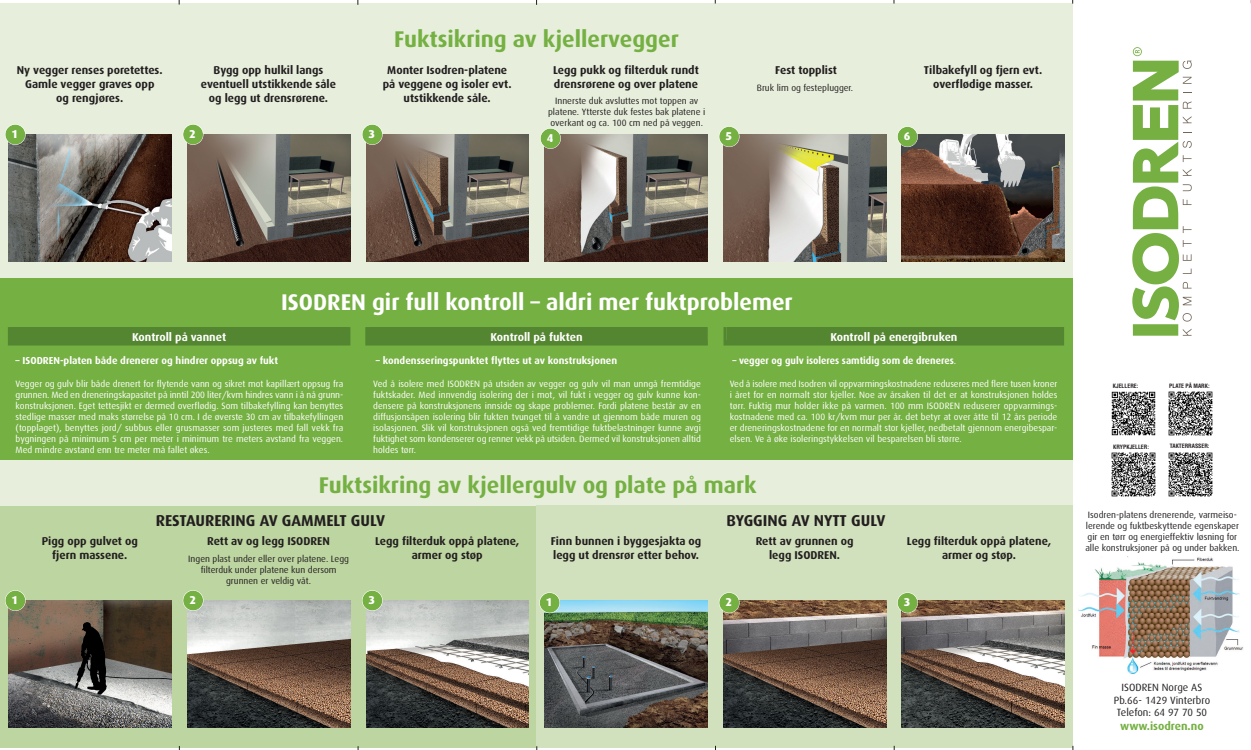
<style>
.page{position:relative;width:1251px;height:750px;background:#fff}
.page>*{position:absolute;margin:0;border:0;box-sizing:border-box;transform-origin:0 0}
.t1{font:700 22.75px "Dax";color:#75b042}
.t2{font:700 22.75px "Dax";color:#fff}
.t3{font:700 15.75px "Dax";color:#231f20}
.t4{font:700 11.38px/13.7px "Dax";color:#231f20;text-align:center}
.t5{font:700 11.38px "Dax";color:#fff}
.t6{font:700 11.38px "Dax";color:#75b042}
.t7{font:800 11.38px "Dax";color:#fff}
.t8{font:10.5px/12.6px "Dax";color:#231f20;text-align:center}
.t9{font:700 10.06px "Dax";color:#fff}
.t10{font:700 10.06px "Dax";color:#fff;scale:.96 1}
.t11{font:9.19px/11px "Dax";color:#fff;text-align:justify}
.t12{font:9.19px/11px "Dax";color:#231f20;text-align:center}
.t13{font:700 condensed 5.77px "Helvetica";color:#231f20}
.s1{font-weight:400}
</style>
<div class="page">
<div style="left:0;top:3px;width:1072px;height:279px;background:#e7efdc"></div>
<div style="left:0;top:506px;width:536px;height:242px;background:#bdd5a1"></div>
<div style="left:0;top:460px;width:1072px;height:46px;background:#e7efdc"></div>
<div style="left:536px;top:506px;width:536px;height:242px;background:#d2e1bd"></div>
<div style="left:0;top:278px;width:1072px;height:182px;background:#75b042"></div>
<svg style="left:1132px;top:47px;width:59px;height:289px"></svg>
<img style="left:9px;top:134px;width:162px;height:127px">
<img style="left:187px;top:134px;width:163px;height:127px">
<img style="left:366px;top:134px;width:162px;height:127px">
<img style="left:544px;top:134px;width:163px;height:127px">
<img style="left:723px;top:134px;width:163px;height:127px">
<img style="left:901px;top:134px;width:162px;height:127px">
<div style="left:5px;top:124px;width:20px;height:20px;background:#75b042;border-radius:50%"></div>
<div style="left:5px;top:124px;width:21px;height:21px;border:1px solid #fff;border-radius:50%"></div>
<div style="left:183px;top:124px;width:20px;height:20px;background:#75b042;border-radius:50%"></div>
<div style="left:183px;top:124px;width:20px;height:21px;border:1px solid #fff;border-radius:50%"></div>
<div style="left:362px;top:124px;width:20px;height:20px;background:#75b042;border-radius:50%"></div>
<div style="left:362px;top:124px;width:20px;height:21px;border:1px solid #fff;border-radius:50%"></div>
<div style="left:540px;top:128px;width:20px;height:20px;background:#75b042;border-radius:50%"></div>
<div style="left:540px;top:128px;width:21px;height:21px;border:1px solid #fff;border-radius:50%"></div>
<div style="left:719px;top:127px;width:20px;height:20px;background:#75b042;border-radius:50%"></div>
<div style="left:718px;top:126px;width:21px;height:21px;border:1px solid #fff;border-radius:50%"></div>
<div style="left:897px;top:127px;width:20px;height:20px;background:#75b042;border-radius:50%"></div>
<div style="left:896px;top:126px;width:21px;height:21px;border:1px solid #fff;border-radius:50%"></div>
<div style="left:8px;top:327px;width:342px;height:18px;background:#548530"></div>
<div style="left:11px;top:327px;width:337px;height:13px;background:#548530"></div>
<div style="left:365px;top:327px;width:342px;height:18px;background:#548530"></div>
<div style="left:370px;top:327px;width:337px;height:13px;background:#548530"></div>
<div style="left:723px;top:327px;width:340px;height:18px;background:#548530"></div>
<div style="left:726px;top:327px;width:337px;height:13px;background:#548530"></div>
<img style="left:9px;top:600px;width:162px;height:127px">
<img style="left:187px;top:600px;width:163px;height:127px">
<img style="left:366px;top:600px;width:163px;height:127px">
<img style="left:544px;top:600px;width:163px;height:127px">
<img style="left:723px;top:600px;width:163px;height:127px">
<img style="left:901px;top:600px;width:162px;height:127px">
<div style="left:5px;top:590px;width:20px;height:20px;background:#75b042;border-radius:50%"></div>
<div style="left:5px;top:590px;width:21px;height:21px;border:1px solid #fff;border-radius:50%"></div>
<div style="left:183px;top:590px;width:20px;height:20px;background:#75b042;border-radius:50%"></div>
<div style="left:183px;top:590px;width:20px;height:21px;border:1px solid #fff;border-radius:50%"></div>
<div style="left:362px;top:590px;width:20px;height:20px;background:#75b042;border-radius:50%"></div>
<div style="left:362px;top:590px;width:20px;height:21px;border:1px solid #fff;border-radius:50%"></div>
<div style="left:539px;top:593px;width:20px;height:20px;background:#75b042;border-radius:50%"></div>
<div style="left:539px;top:592px;width:21px;height:21px;border:1px solid #fff;border-radius:50%"></div>
<div style="left:719px;top:593px;width:20px;height:20px;background:#75b042;border-radius:50%"></div>
<div style="left:718px;top:592px;width:21px;height:21px;border:1px solid #fff;border-radius:50%"></div>
<div style="left:897px;top:593px;width:20px;height:20px;background:#75b042;border-radius:50%"></div>
<div style="left:896px;top:592px;width:21px;height:21px;border:1px solid #fff;border-radius:50%"></div>
<img style="left:1078px;top:557px;width:164px;height:117px">
<img style="left:1111px;top:391px;width:45px;height:45px">
<img style="left:1168px;top:391px;width:45px;height:45px">
<img style="left:1111px;top:452px;width:45px;height:45px">
<img style="left:1168px;top:452px;width:45px;height:45px">
<h1 class="t1" style="left:394px;top:29px;width:286px">Fuktsikring av kjellervegger</h1>
<p class="t4" style="left:17px;top:64px;width:147px">Ny vegger renses poretettes.<br>Gamle vegger graves opp<br>og rengjøres.</p>
<p class="t4" style="left:201px;top:64px;width:137px">Bygg opp hulkil langs eventuell utstikkende såle og legg ut drensrørene.</p>
<p class="t4" style="left:382px;top:64px;width:131px">Monter Isodren-platene på veggene og isoler evt. utstikkende såle.</p>
<p class="t4" style="left:553px;top:64px;width:147px;text-align:left">Legg pukk og filterduk rundt drensrørene og over platene</p>
<p class="t4" style="left:775px;top:64px;width:63px">Fest topplist</p>
<p class="t4" style="left:923px;top:64px;width:120px">Tilbakefyll og fjern evt. overflødige masser.</p>
<p class="t12" style="left:756px;top:83px;width:98px">Bruk lim og festeplugger.</p>
<p class="t12" style="left:548px;top:96px;width:159px">Innerste duk avsluttes mot toppen av platene. Ytterste duk festes bak platene i overkant og ca. 100 cm ned på veggen.</p>
<p class="t7" style="left:11px;top:129px;width:8px">1</p>
<p class="t7" style="left:189px;top:129px;width:8px">2</p>
<p class="t7" style="left:368px;top:129px;width:8px">3</p>
<p class="t7" style="left:546px;top:133px;width:8px">4</p>
<p class="t7" style="left:725px;top:131px;width:8px">5</p>
<p class="t7" style="left:903px;top:131px;width:8px">6</p>
<h1 class="t2" style="left:281px;top:292px;width:513px">ISODREN gir full kontroll – aldri mer fuktproblemer</h1>
<p class="t5" style="left:132px;top:332px;width:95px">Kontroll på vannet</p>
<p class="t5" style="left:490px;top:332px;width:94px">Kontroll på fukten</p>
<p class="t5" style="left:830px;top:332px;width:129px">Kontroll på energibruken</p>
<p class="t9" style="left:16px;top:356px;width:264px">– ISODREN-platen både drenerer og hindrer oppsug av fukt</p>
<p class="t11" style="left:16px;top:378px;width:329px">Vegger og gulv blir både drenert for flytende vann og sikret mot kapillært oppsug fra grunnen. Med en dreneringskapasitet på inntil 200 liter/kvm hindres vann i å nå grunn&shy;konstruksjonen. Eget tettesjikt er dermed overflødig. Som tilbakefylling kan benyttes stedlige masser med maks størrelse på 10 cm. I de øverste 30 cm av tilbakefyllingen (topplaget), benyttes jord/ subbus eller grusmasser som justeres med fall vekk fra bygningen på minimum 5 cm per meter i minimum tre meters avstand fra veggen.<br>Med mindre avstand enn tre meter må fallet økes.</p>
<p class="t9" style="left:376px;top:356px;width:243px">– kondensseringspunktet flyttes ut av konstruksjonen</p>
<p class="t11" style="left:373px;top:378px;width:329px">Ved å isolere med ISODREN på utsiden av vegger og gulv vil man unngå fremtidige fuktskader. Med innvendig isolering der i mot, vil fukt i vegger og gulv kunne kon&shy;densere på konstruksjonens innside og skape problemer. Fordi platene består av en diffusjonsåpen isolering blir fukten tvunget til å vandre ut gjennom både muren og isolasjonen. Slik vil konstruksjonen også ved fremtidige fuktbelastninger kunne avgi fuktighet som kondenserer og renner vekk på utsiden. Dermed vil konstruksjonen alltid holdes tørr.</p>
<p class="t10" style="left:732px;top:356px;width:235px">– vegger og gulv isoleres samtidig som de dreneres<span class="s1">.</span></p>
<p class="t11" style="left:729px;top:378px;width:329px">Ved å isolere med Isodren vil oppvarmingskostnadene reduseres med flere tusen kroner i året for en normalt stor kjeller. Noe av årsaken til det er at konstruksjonen holdes tørr. Fuktig mur holder ikke på varmen. 100 mm ISODREN reduserer oppvarmings&shy;kostnadene med ca. 100 kr/kvm mur per år. det betyr at over åtte til 12 års periode er dreneringskostnadene for en normalt stor kjeller, nedbetalt gjennom energibespar&shy;elsen. Ve å øke isoleringstykkelsen vil besparelsen bli større.</p>
<h1 class="t1" style="left:319px;top:475px;width:439px">Fuktsikring av kjellergulv og plate på mark</h1>
<h2 class="t3" style="left:156px;top:514px;width:231px">RESTAURERING AV GAMMELT GULV</h2>
<h2 class="t3" style="left:726px;top:514px;width:160px">BYGGING AV NYTT GULV</h2>
<p class="t4" style="left:42px;top:535px;width:97px">Pigg opp gulvet og fjern massene.</p>
<p class="t4" style="left:207px;top:535px;width:124px">Rett av og legg ISODREN</p>
<p class="t4" style="left:375px;top:535px;width:146px">Legg filterduk oppå platene, armer og støp</p>
<p class="t4" style="left:550px;top:535px;width:152px;text-align:left">Finn bunnen i byggesjakta og legg ut drensrør etter behov.</p>
<p class="t4" style="left:755px;top:535px;width:99px">Rett av grunnen og legg ISODREN.</p>
<p class="t4" style="left:906px;top:535px;width:146px">Legg filterduk oppå platene, armer og støp.</p>
<p class="t12" style="left:188px;top:554px;width:162px">Ingen plast under eller over platene. Legg filterduk under platene kun dersom grunnen er veldig våt.</p>
<p class="t7" style="left:12px;top:595px;width:8px">1</p>
<p class="t7" style="left:189px;top:595px;width:8px">2</p>
<p class="t7" style="left:368px;top:595px;width:8px">3</p>
<p class="t7" style="left:546px;top:597px;width:8px">1</p>
<p class="t7" style="left:725px;top:597px;width:8px">2</p>
<p class="t7" style="left:903px;top:597px;width:8px">3</p>
<p class="t13" style="left:1112px;top:382px;width:27px">KJELLERE:</p>
<p class="t13" style="left:1168px;top:382px;width:42px">PLATE PÅ MARK:</p>
<p class="t13" style="left:1113px;top:443px;width:37px">KRYPKJELLER:</p>
<p class="t13" style="left:1169px;top:443px;width:41px">TAKTERRASSER:</p>
<p class="t12" style="left:1085px;top:510px;width:156px;text-align:left">Isodren-platens drenerende, varmeiso&shy;lerende og fuktbeskyttende egenskaper gir en tørr og energieffektiv løsning for alle konstruksjoner på og under bakken.</p>
<p class="t8" style="left:1113px;top:681px;width:98px">ISODREN Norge AS<br>Pb.66- 1429 Vinterbro<br>Telefon: 64 97 70 50</p>
<p class="t6" style="left:1120px;top:720px;width:85px">www.isodren.no</p>
</div>
